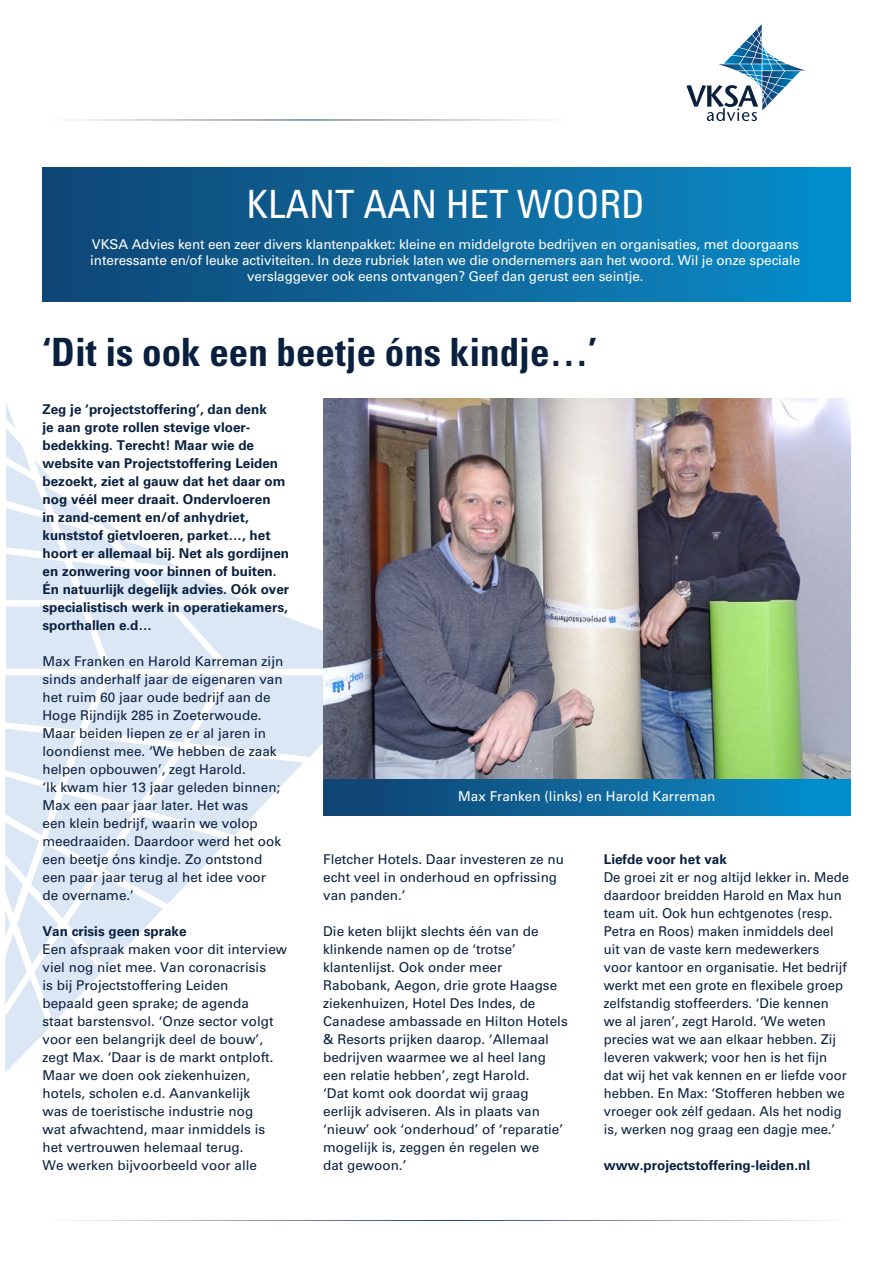
<style>
.page{position:relative;width:893px;height:1263px;background:#fff}
.page>*{position:absolute;margin:0;border:0;box-sizing:border-box;transform-origin:0 0}
.t1{font:700 condensed 39px "Univers LT Std";color:#0a203f}
.t2{font:condensed 39px "Univers LT Std";color:#fff}
.t3{font:13.5px/18px "Univers LT Std";color:#0a203f}
.t4{font:700 13.5px/18px "Univers LT Std";color:#0a203f}
.t5{font:13.5px/16.2px "Univers LT Std";letter-spacing:-.01em;color:#fff;text-align:center}
</style>
<div class="page">
<svg style="left:5px;top:404px;width:436px;height:669px"></svg>
<svg style="left:686px;top:24px;width:119px;height:97px"></svg>
<img style="left:323px;top:399px;width:527px;height:380px">
<div style="left:323px;top:779px;width:527px;height:36px;background:linear-gradient(to right,#123f6c,#0790cd)"></div>
<div style="left:43px;top:168px;width:807px;height:134px;background:linear-gradient(to right,#114472,#098cc9)"></div>
<h1 class="t2" style="left:246px;top:179px;width:400px">KLANT AAN HET WOORD</h1>
<p class="t5" style="left:90px;top:236px;width:712px">VKSA Advies kent een zeer divers klantenpakket: kleine en middelgrote bedrijven en organisaties, met doorgaans interessante en/of leuke activiteiten. In deze rubriek laten we die ondernemers aan het woord. Wil je onze speciale verslaggever ook eens ontvangen? Geef dan gerust een seintje.</p>
<h1 class="t1" style="left:43px;top:328px;width:556px">‘Dit is ook een beetje óns kindje…’</h1>
<p class="t4" style="left:43px;top:400px;width:248px">Zeg je ‘projectstoffering’, dan denk<br>je aan grote rollen stevige vloer&shy;bedekking. Terecht! Maar wie de website van Projectstoffering Leiden bezoekt, ziet al gauw dat het daar om nog véél meer draait. Ondervloeren<br>in zand-cement en/of anhydriet, kunststof gietvloeren, parket…, het hoort er allemaal bij. Net als gordijnen en zonwering voor binnen of buiten.<br>Én natuurlijk degelijk advies. Oók over specialistisch werk in operatiekamers, sporthallen e.d…</p>
<p class="t3" style="left:43px;top:652px;width:242px">Max Franken en Harold Karreman zijn sinds anderhalf jaar de eigenaren van het ruim 60 jaar oude bedrijf aan de<br>Hoge Rijndijk 285 in Zoeterwoude.<br>Maar beiden liepen ze er al jaren in loondienst mee. ‘We hebben de zaak helpen opbouwen’, zegt Harold.<br>‘Ik kwam hier 13 jaar geleden binnen;<br>Max een paar jaar later. Het was<br>een klein bedrijf, waarin we volop meedraaiden. Daardoor werd het ook een beetje óns kindje. Zo ontstond een paar jaar terug al het idee voor de overname.’</p>
<p class="t4" style="left:43px;top:922px;width:146px">Van crisis geen sprake</p>
<p class="t3" style="left:43px;top:940px;width:246px">Een afspraak maken voor dit interview viel nog niet mee. Van coronacrisis<br>is bij Projectstoffering Leiden<br>bepaald geen sprake; de agenda<br>staat barstensvol. ‘Onze sector volgt voor een belangrijk deel de bouw’, zegt Max. ‘Daar is de markt ontploft.<br>Maar we doen ook ziekenhuizen, hotels, scholen e.d. Aanvankelijk<br>was de toeristische industrie nog<br>wat afwachtend, maar inmiddels is het vertrouwen helemaal terug.<br>We werken bijvoorbeeld voor alle</p>
<p class="t5" style="left:458px;top:788px;width:259px">Max Franken (links) en Harold Karreman</p>
<p class="t4" style="left:604px;top:850px;width:125px">Liefde voor het vak</p>
<p class="t3" style="left:604px;top:868px;width:247px">De groei zit er nog altijd lekker in. Mede daardoor breidden Harold en Max hun team uit. Ook hun echtgenotes (resp.<br>Petra en Roos) maken inmiddels deel uit van de vaste kern medewerkers voor kantoor en organisatie. Het bedrijf werkt met een grote en flexibele groep zelfstandig stoffeerders. ‘Die kennen we al jaren’, zegt Harold. ‘We weten precies wat we aan elkaar hebben. Zij leveren vakwerk; voor hen is het fijn dat wij het vak kennen en er liefde voor hebben. En Max: ‘Stofferen hebben we vroeger ook zélf gedaan. Als het nodig is, werken nog graag een dagje mee.’</p>
<p class="t4" style="left:604px;top:1156px;width:208px">www.projectstoffering-leiden.nl</p>
<p class="t3" style="left:323px;top:850px;width:242px">Fletcher Hotels. Daar investeren ze nu echt veel in onderhoud en opfrissing van panden.’</p>
<p class="t3" style="left:323px;top:922px;width:246px">Die keten blijkt slechts één van de klinkende namen op de ‘trotse’ klantenlijst. Ook onder meer<br>Rabobank, Aegon, drie grote Haagse ziekenhuizen, Hotel Des Indes, de<br>Canadese ambassade en Hilton Hotels &amp; Resorts prijken daarop. ‘Allemaal bedrijven waarmee we al heel lang een relatie hebben’, zegt Harold.<br>‘Dat komt ook doordat wij graag eerlijk adviseren. Als in plaats van ‘nieuw’ ook ‘onderhoud’ of ‘reparatie’ mogelijk is, zeggen én regelen we<br>dat gewoon.’</p>
</div>
